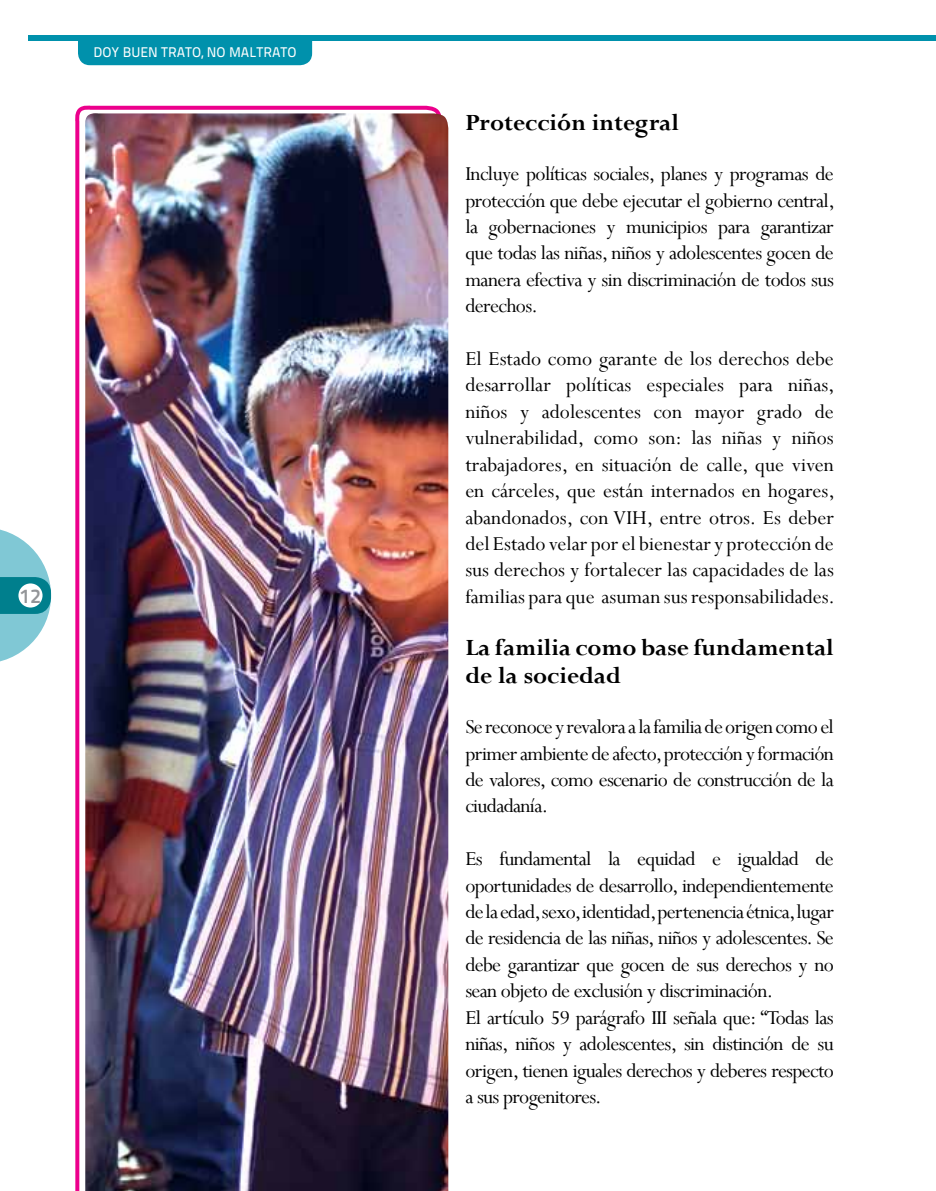
<style>
.page{position:relative;width:936px;height:1191px;background:#fff}
.page>*{position:absolute;margin:0;border:0;box-sizing:border-box;transform-origin:0 0}
.t1{font:700 26px/28px "Perpetua";color:#000}
.t2{font:22px/26.4px "Perpetua";letter-spacing:-.03em;color:#000;text-align:justify}
.t3{font:20px "Titillium Maps 26 L 750 wt";color:#939598}
.t4{font:14px "Titillium Maps 26 L 500 wt";color:#fff}
</style>
<div class="page">
<div style="left:78px;top:41px;width:234px;height:24px;background:#0091ac"></div>
<svg style="left:0;top:529px;width:51px;height:133px"></svg>
<div style="left:28px;top:35px;width:907px;height:6px;background:#0091ac"></div>
<div style="left:18px;top:583px;width:25px;height:24px;background:#fff;border-radius:50%"></div>
<svg style="left:75px;top:105px;width:366px;height:1086px"></svg>
<img style="left:84px;top:113px;width:364px;height:1078px">
<p class="t4" style="left:94px;top:42px;width:204px">DOY BUEN TRATO, NO MALTRATO</p>
<p class="t3" style="left:20px;top:580px;width:23px">12</p>
<p class="t1" style="left:465px;top:108px;width:215px">Protección integral</p>
<p class="t2" style="left:465px;top:160px;width:371px">Incluye políticas sociales, planes y programas de protección que debe ejecutar el gobierno central, la gobernaciones y municipios para garantizar que todas las niñas, niños y adolescentes gocen de manera efectiva y sin discriminación de todos sus derechos.</p>
<p class="t2" style="left:465px;top:345px;width:371px">El Estado como garante de los derechos debe desarrollar políticas especiales para niñas, niños y adolescentes con mayor grado de vulnerabilidad, como son: las niñas y niños trabajadores, en situación de calle, que viven en cárceles, que están internados en hogares, abandonados, con VIH, entre otros. Es deber del Estado velar por el bienestar y protección de sus derechos y fortalecer las capacidades de las familias para que asuman sus responsabilidades.</p>
<p class="t1" style="left:465px;top:633px;width:370px">La familia como base fundamental de la sociedad</p>
<p class="t2" style="left:465px;top:713px;width:370px">Se reconoce y revalora a la familia de origen como el primer ambiente de afecto, protección y formación de valores, como escenario de construcción de la ciudadanía.</p>
<p class="t2" style="left:465px;top:845px;width:370px;text-align:left">Es fundamental la equidad e igualdad de oportunidades de desarrollo, independientemente de la edad, sexo, identidad, pertenencia étnica, lugar de residencia de las niñas, niños y adolescentes. Se debe garantizar que gocen de sus derechos y no sean objeto de exclusión y discriminación.<br>El artículo 59 parágrafo III señala que: “Todas las niñas, niños y adolescentes, sin distinción de su origen, tienen iguales derechos y deberes respecto a sus progenitores.</p>
</div>
